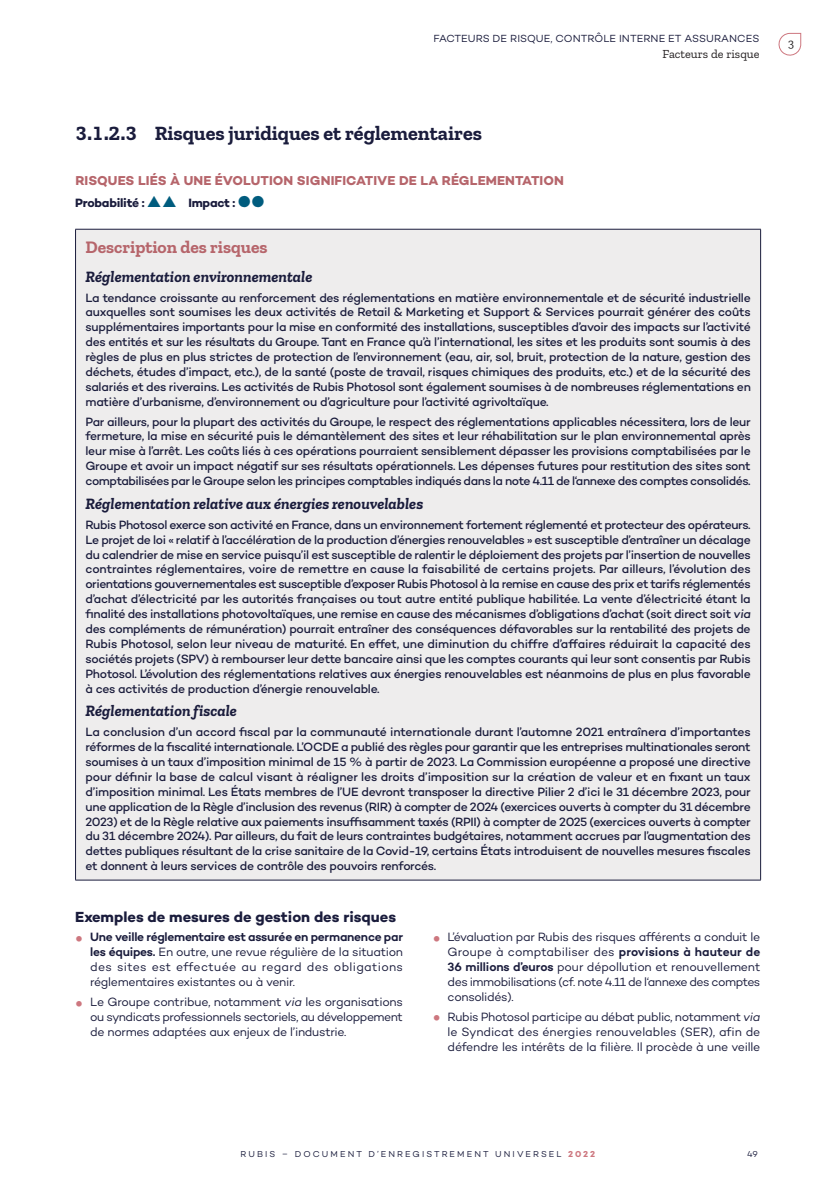
<style>
.page{position:relative;width:834px;height:1191px;background:#fff}
.page>*{position:absolute;margin:0;border:0;box-sizing:border-box;transform-origin:0 0}
.t1{font:700 20.12px "Zilla Slab";color:#1a1c3c}
.t2{font:700 17.5px "Zilla Slab";color:#b6656b}
.t3{font:italic 700 15.75px "Zilla Slab";letter-spacing:.005em;color:#1a1c3c}
.t4{font:700 14.88px "Campton";color:#1a1c3c}
.t5{font:700 13.12px "Campton";letter-spacing:.01em;color:#b6656b}
.t6{font:500 12.25px/14.9px "Campton";letter-spacing:-.025em;color:#1a1c3c;text-align:justify}
.t7{font:12.25px/14.9px "Campton";letter-spacing:-.025em;color:#1a1c3c;text-align:justify}
.t8{font:700 12.25px "Campton";letter-spacing:-.02em;color:#1a1c3c}
.t9{font:12.25px "Zilla Slab";color:#231f20}
.t10{font:10.5px "Campton";letter-spacing:.005em;color:#1a1c3c}
.t11{font:8.75px "Campton";letter-spacing:.24em;color:#1a1c3c}
.s1{color:#005c7e}
.s2{font-weight:600}
.s3{font-style:italic}
.s4{font-weight:700;color:#cd777f}
</style>
<div class="page">
<div style="left:75px;top:229px;width:685px;height:651px;background:#eeeded"></div>
<hr style="left:75px;top:229px;width:685px;height:1px;background:#1a1c3c">
<hr style="left:75px;top:229px;width:1px;height:651px;background:#1a1c3c">
<hr style="left:760px;top:229px;width:1px;height:651px;background:#1a1c3c">
<hr style="left:75px;top:879px;width:685px;height:1px;background:#1a1c3c">
<svg style="left:778px;top:32px;width:23px;height:24px"></svg>
<p class="t10" style="left:433px;top:35px;width:327px">FACTEURS DE RISQUE, CONTRÔLE INTERNE ET ASSURANCES</p>
<p class="t9" style="left:662px;top:46px;width:99px">Facteurs de risque</p>
<h1 class="t1" style="left:75px;top:121px;width:408px">3.1.2.3 Risques juridiques et réglementaires</h1>
<p class="t5" style="left:75px;top:175px;width:490px">RISQUES LIÉS À UNE ÉVOLUTION SIGNIFICATIVE DE LA RÉGLEMENTATION</p>
<p class="t8" style="left:75px;top:198px;width:191px">Probabilité : <span class="s1">▲</span> <span class="s1">▲</span> Impact : <span class="s1">●</span> <span class="s1">●</span></p>
<h2 class="t2" style="left:85px;top:236px;width:183px">Description des risques</h2>
<p class="t3" style="left:85px;top:267px;width:228px">Réglementation environnementale</p>
<p class="t6" style="left:85px;top:291px;width:666px">La tendance croissante au renforcement des réglementations en matière environnementale et de sécurité industrielle auxquelles sont soumises les deux activités de Retail &amp; Marketing et Support &amp; Services pourrait générer des coûts supplémentaires importants pour la mise en conformité des installations, susceptibles d’avoir des impacts sur l’activité des entités et sur les résultats du Groupe. Tant en France qu’à l’international, les sites et les produits sont soumis à des règles de plus en plus strictes de protection de l’environnement (eau, air, sol, bruit, protection de la nature, gestion des déchets, études d’impact, etc.), de la santé (poste de travail, risques chimiques des produits, etc.) et de la sécurité des salariés et des riverains. Les activités de Rubis Photosol sont également soumises à de nombreuses réglementations en matière d’urbanisme, d’environnement ou d’agriculture pour l’activité agrivoltaïque.</p>
<p class="t6" style="left:85px;top:415px;width:666px">Par ailleurs, pour la plupart des activités du Groupe, le respect des réglementations applicables nécessitera, lors de leur fermeture, la mise en sécurité puis le démantèlement des sites et leur réhabilitation sur le plan environnemental après leur mise à l’arrêt. Les coûts liés à ces opérations pourraient sensiblement dépasser les provisions comptabilisées par le Groupe et avoir un impact négatif sur ses résultats opérationnels. Les dépenses futures pour restitution des sites sont comptabilisées par le Groupe selon les principes comptables indiqués dans la note 4.11 de l‘annexe des comptes consolidés.</p>
<p class="t3" style="left:85px;top:494px;width:339px">Réglementation relative aux énergies renouvelables</p>
<p class="t6" style="left:85px;top:518px;width:668px;text-align:left">Rubis Photosol exerce son activité en France, dans un environnement fortement réglementé et protecteur des opérateurs.<br>Le projet de loi « relatif à l’accélération de la production d’énergies renouvelables » est susceptible d’entraîner un décalage du calendrier de mise en service puisqu’il est susceptible de ralentir le déploiement des projets par l’insertion de nouvelles contraintes réglementaires, voire de remettre en cause la faisabilité de certains projets. Par ailleurs, l’évolution des orientations gouvernementales est susceptible d’exposer Rubis Photosol à la remise en cause des prix et tarifs réglementés d’achat d’électricité par les autorités françaises ou tout autre entité publique habilitée. La vente d’électricité étant la finalité des installations photovoltaïques, une remise en cause des mécanismes d’obligations d’achat (soit direct soit via des compléments de rémunération) pourrait entraîner des conséquences défavorables sur la rentabilité des projets de Rubis Photosol, selon leur niveau de maturité. En effet, une diminution du chiffre d’affaires réduirait la capacité des sociétés projets (SPV) à rembourser leur dette bancaire ainsi que les comptes courants qui leur sont consentis par Rubis Photosol. L’évolution des réglementations relatives aux énergies renouvelables est néanmoins de plus en plus favorable à ces activités de production d’énergie renouvelable.</p>
<p class="t3" style="left:85px;top:701px;width:153px">Réglementation fiscale</p>
<p class="t6" style="left:85px;top:726px;width:666px">La conclusion d’un accord fiscal par la communauté internationale durant l’automne 2021 entraînera d’importantes réformes de la fiscalité internationale. L’OCDE a publié des règles pour garantir que les entreprises multinationales seront soumises à un taux d’imposition minimal de 15 % à partir de 2023. La Commission européenne a proposé une directive pour définir la base de calcul visant à réaligner les droits d’imposition sur la création de valeur et en fixant un taux d’imposition minimal. Les États membres de l’UE devront transposer la directive Pilier 2 d’ici le 31 décembre 2023, pour une application de la Règle d’inclusion des revenus (RIR) à compter de 2024 (exercices ouverts à compter du 31 décembre 2023) et de la Règle relative aux paiements insuffisamment taxés (RPII) à compter de 2025 (exercices ouverts à compter du 31 décembre 2024). Par ailleurs, du fait de leurs contraintes budgétaires, notamment accrues par l’augmentation des dettes publiques résultant de la crise sanitaire de la Covid-19, certains États introduisent de nouvelles mesures fiscales et donnent à leurs services de contrôle des pouvoirs renforcés.</p>
<p class="t4" style="left:75px;top:911px;width:322px">Exemples de mesures de gestion des risques</p>
<p class="t7" style="left:90px;top:931px;width:314px"><span class="s2">Une veille réglementaire est assurée en permanence par les équipes.</span> En outre, une revue régulière de la situation des sites est effectuée au regard des obligations réglementaires existantes ou à venir.</p>
<p class="t7" style="left:90px;top:995px;width:314px">Le Groupe contribue, notamment <span class="s3">via</span> les organisations ou syndicats professionnels sectoriels, au développement de normes adaptées aux enjeux de l’industrie.</p>
<p class="t7" style="left:447px;top:931px;width:314px">L’évaluation par Rubis des risques afférents a conduit le Groupe à comptabiliser des <span class="s2">provisions à hauteur de 36 millions d’euros</span> pour dépollution et renouvellement des immobilisations (cf. note 4.11 de l‘annexe des comptes consolidés).</p>
<p class="t7" style="left:447px;top:1010px;width:314px">Rubis Photosol participe au débat public, notamment <span class="s3">via </span>le Syndicat des énergies renouvelables (SER), afin de défendre les intérêts de la filière. Il procède à une veille</p>
<p class="t9" style="left:787px;top:35px;width:7px">3</p>
<p class="t11" style="left:240px;top:1150px;width:356px">RUBIS – DOCUMENT D’ENREGISTREMENT UNIVERSEL <span class="s4">2022</span></p>
<p class="t11" style="left:747px;top:1150px;width:12px">49</p>
</div>
